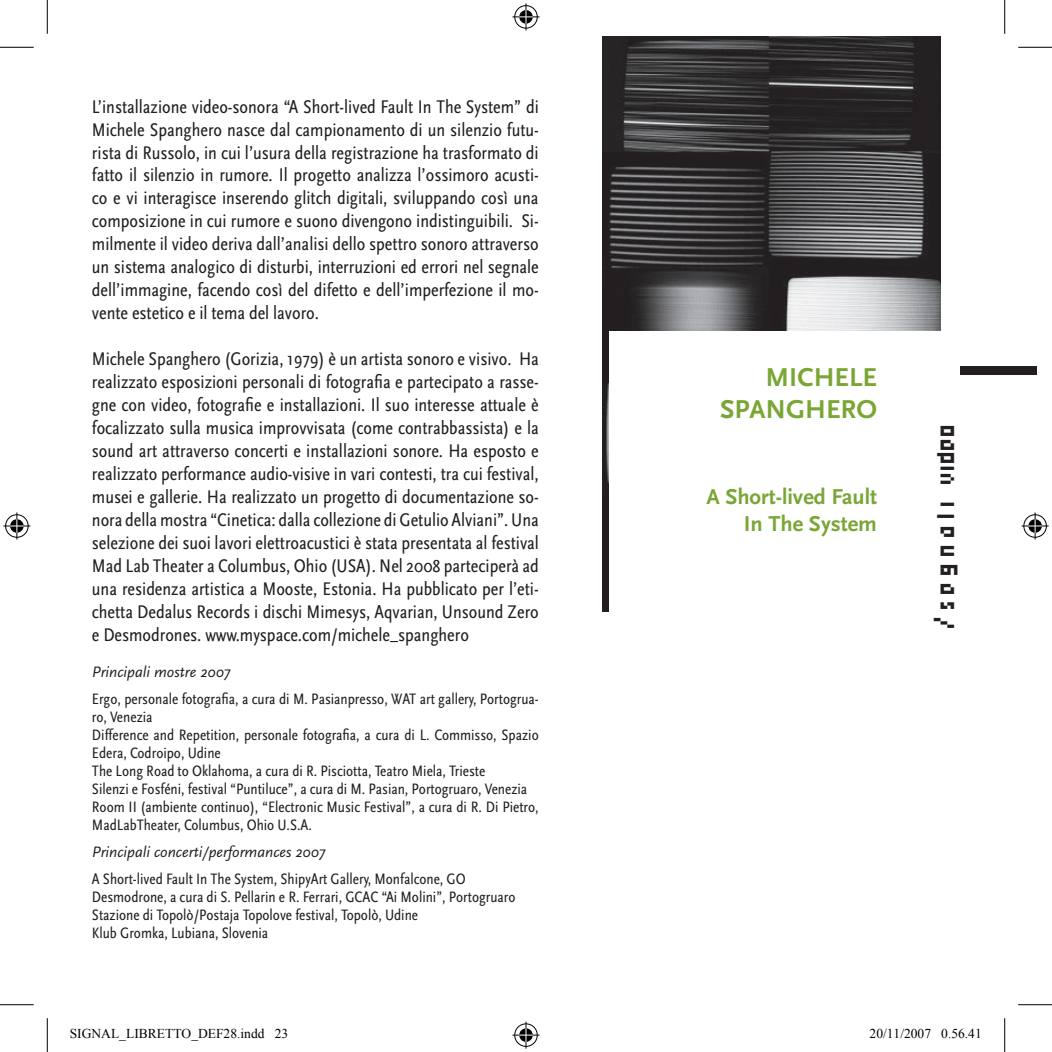
<style>
.page{position:relative;width:1052px;height:1052px;background:#fff}
.page>*{position:absolute;margin:0;border:0;box-sizing:border-box;transform-origin:0 0}
.t1{font:700 27px/31.5px "Scala Sans";color:#7aa635;text-align:right}
.t2{font:27px "PF Qubit";letter-spacing:.2em;color:#231f20}
.t3{font:700 22.5px/27px "Scala Sans";color:#7aa635;text-align:right}
.t4{font:condensed 19.12px/22.9px "Scala Sans";color:#231f20;text-align:justify}
.t5{font:condensed 15.75px/18px "Scala Sans";color:#231f20}
.t6{font:italic 15.75px "Scala Sans";color:#231f20}
.t7{font:13.5px "Times New Roman";color:#000}
</style>
<div class="page">
<img style="left:602px;top:37px;width:338px;height:574px">
<div style="left:609px;top:331px;width:395px;height:307px;background:#fff"></div>
<div style="left:959px;top:366px;width:77px;height:8px;background:#231f20"></div>
<hr style="left:0;top:47px;width:34px;height:1px;background:#000">
<hr style="left:1017px;top:47px;width:34px;height:1px;background:#000">
<hr style="left:0;top:1004px;width:34px;height:1px;background:#000">
<hr style="left:1017px;top:1004px;width:34px;height:1px;background:#000">
<hr style="left:47px;top:0;width:1px;height:34px;background:#000">
<hr style="left:47px;top:1017px;width:1px;height:34px;background:#000">
<hr style="left:1004px;top:0;width:1px;height:34px;background:#000">
<hr style="left:1004px;top:1017px;width:1px;height:34px;background:#000">
<svg style="left:512px;top:3px;width:27px;height:27px"></svg>
<svg style="left:512px;top:1021px;width:27px;height:27px"></svg>
<svg style="left:3px;top:512px;width:27px;height:27px"></svg>
<svg style="left:1021px;top:512px;width:27px;height:27px"></svg>
<p class="t4" style="left:92px;top:95px;width:448px">L’installazione video-sonora “A Short-lived Fault In The System” di Michele Spanghero nasce dal campionamento di un silenzio futu&shy;rista di Russolo, in cui l’usura della registrazione ha trasformato di fatto il silenzio in rumore. Il progetto analizza l’ossimoro acusti&shy;co e vi interagisce inserendo glitch digitali, sviluppando così una composizione in cui rumore e suono divengono indistinguibili. Si&shy;milmente il video deriva dall’analisi dello spettro sonoro attraverso un sistema analogico di disturbi, interruzioni ed errori nel segnale dell’immagine, facendo così del difetto e dell’imperfezione il mo&shy;vente estetico e il tema del lavoro.</p>
<p class="t4" style="left:92px;top:348px;width:448px">Michele Spanghero (Gorizia, 1979) è un artista sonoro e visivo. Ha realizzato esposizioni personali di fotografia e partecipato a rasse&shy;gne con video, fotografie e installazioni. Il suo interesse attuale è focalizzato sulla musica improvvisata (come contrabbassista) e la sound art attraverso concerti e installazioni sonore. Ha esposto e realizzato performance audio-visive in vari contesti, tra cui festival, musei e gallerie. Ha realizzato un progetto di documentazione so&shy;nora della mostra “Cinetica: dalla collezione di Getulio Alviani”. Una selezione dei suoi lavori elettroacustici è stata presentata al festival Mad Lab Theater a Columbus, Ohio (USA). Nel 2008 parteciperà ad una residenza artistica a Mooste, Estonia. Ha pubblicato per l’eti&shy;chetta Dedalus Records i dischi Mimesys, Aqvarian, Unsound Zero e Desmodrones. www.myspace.com/michele_spanghero</p>
<p class="t6" style="left:92px;top:663px;width:140px">Principali mostre 2007</p>
<p class="t5" style="left:92px;top:690px;width:448px">Ergo, personale fotografia, a cura di M. Pasianpresso, WAT art gallery, Portogrua&shy;ro, Venezia<br>Difference and Repetition, personale fotografia, a cura di L. Commisso, Spazio Edera, Codroipo, Udine<br>The Long Road to Oklahoma, a cura di R. Pisciotta, Teatro Miela, Trieste<br>Silenzi e Fosféni, festival “Puntiluce”, a cura di M. Pasian, Portogruaro, Venezia Room II (ambiente continuo), “Electronic Music Festival”, a cura di R. Di Pietro, MadLabTheater, Columbus, Ohio U.S.A.</p>
<p class="t6" style="left:92px;top:843px;width:235px">Principali concerti/performances 2007</p>
<p class="t5" style="left:92px;top:870px;width:425px">A Short-lived Fault In The System, ShipyArt Gallery, Monfalcone, GO Desmodrone, a cura di S. Pellarin e R. Ferrari, GCAC “Ai Molini”, Portogruaro Stazione di Topolò/Postaja Topolove festival, Topolò, Udine<br>Klub Gromka, Lubiana, Slovenia</p>
<h1 class="t1" style="left:720px;top:362px;width:158px">MICHELE<br>SPANGHERO</h1>
<p class="t3" style="left:706px;top:484px;width:172px">A Short-lived Fault<br>In The System</p>
<h1 class="t2" style="left:927px;top:628px;width:207px;rotate:-90deg">/segnali video</h1>
<p class="t7" style="left:70px;top:1026px;width:220px">SIGNAL_LIBRETTO_DEF28.indd 23</p>
<p class="t7" style="left:869px;top:1026px;width:114px">20/11/2007 0.56.41</p>
</div>
